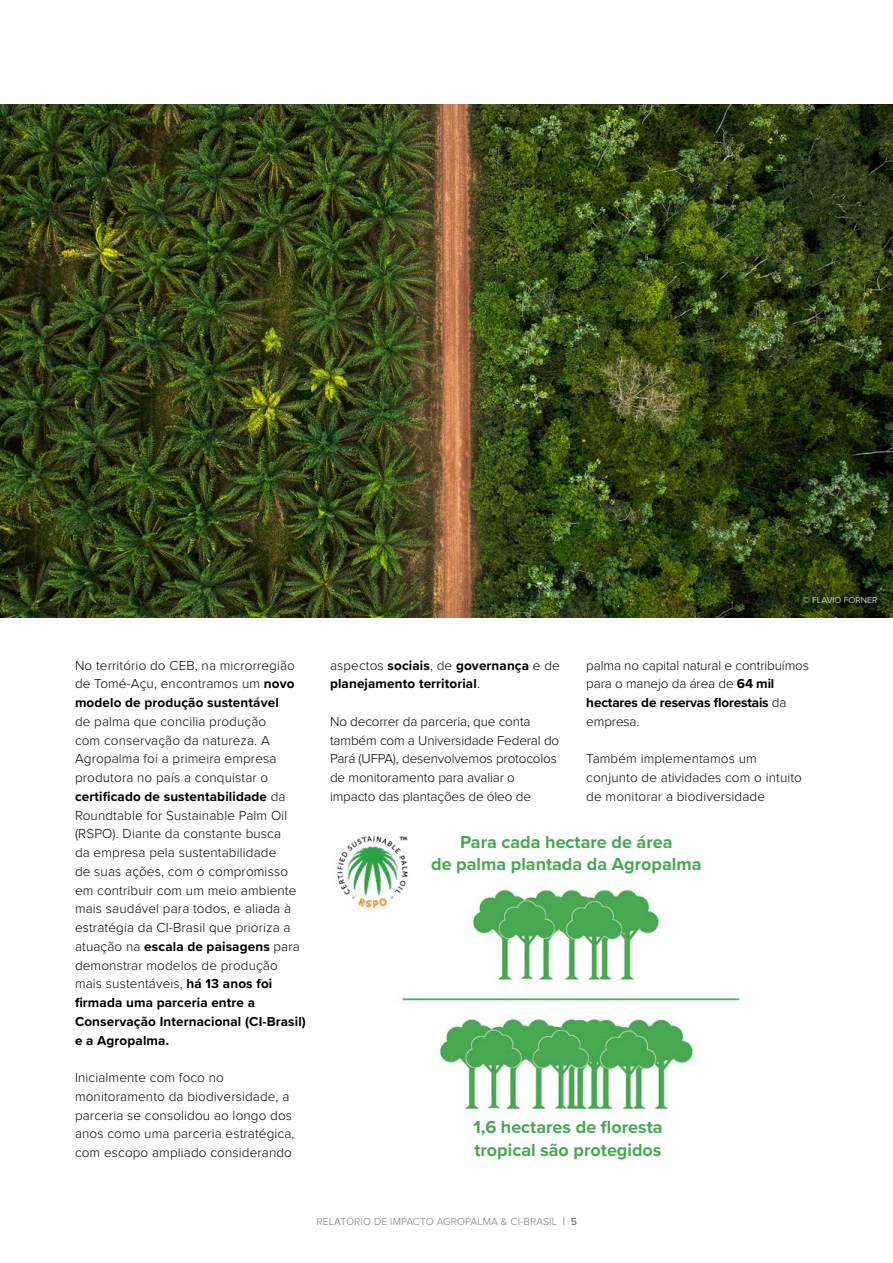
<style>
.page{position:relative;width:893px;height:1263px;background:#fff}
.page>*{position:absolute;margin:0;border:0;box-sizing:border-box;transform-origin:0 0}
.t1{font:700 18px/22.5px "Proxima Nova";color:#47a851;text-align:center}
.t2{font:300 13.5px/18.8px "Proxima Nova";letter-spacing:.01em;color:#000}
.t3{font:300 13.5px/18.8px "Proxima Nova";letter-spacing:-.01em;color:#000}
.t4{font:700 13.5px/18.8px "Proxima Nova";letter-spacing:.01em;color:#000}
.t5{font:300 10.5px "Proxima Nova";letter-spacing:.01em;color:#717b83}
.t6{font:300 9px "Proxima Nova";color:#fff}
.s1{font-weight:700}
.s2{font-weight:300}
.s3{font-weight:600}
</style>
<div class="page">
<img style="left:0;top:104px;width:893px;height:513px">
<img style="left:401px;top:889px;width:340px;height:225px">
<img style="left:337px;top:837px;width:76px;height:77px">
<p class="t6" style="left:803px;top:595px;width:76px">© FLAVIO FORNER</p>
<p class="t2" style="left:75px;top:656px;width:222px;text-align:justify">No território do CEB, na microrregião de Tomé-Açu, encontramos um <span class="s1">novo modelo de produção sustentável</span></p>
<p class="t2" style="left:75px;top:712px;width:232px">de palma que concilia produção<br>com conservação da natureza. A<br>Agropalma foi a primeira empresa produtora no país a conquistar o <span class="s1">certificado de sustentabilidade</span> da<br>Roundtable for Sustainable Palm Oil (RSPO). Diante da constante busca<br>da empresa pela sustentabilidade<br>de suas ações, com o compromisso em contribuir com um meio ambiente mais saudável para todos, e aliada à estratégia da CI-Brasil que prioriza a atuação na <span class="s1">escala de paisagens</span> para demonstrar modelos de produção mais sustentáveis, <span class="s1">há 13 anos foi firmada uma parceria entre a<br>Conservação Internacional (CI-Brasil) e a Agropalma.</span></p>
<p class="t2" style="left:75px;top:1068px;width:221px">Inicialmente com foco no monitoramento da biodiversidade, a parceria se consolidou ao longo dos anos como uma parceria estratégica, com escopo ampliado considerando</p>
<p class="t4" style="left:330px;top:655px;width:231px"><span class="s2">aspectos</span> sociais<span class="s2">, de</span> governança <span class="s2">e de </span>planejamento territorial<span class="s2">.</span></p>
<p class="t3" style="left:330px;top:712px;width:231px">No decorrer da parceria, que conta também com a Universidade Federal do Pará (UFPA), desenvolvemos protocolos de monitoramento para avaliar o impacto das plantações de óleo de</p>
<p class="t3" style="left:586px;top:656px;width:224px">palma no capital natural e contribuímos para o manejo da área de <span class="s1">64 mil hectares de reservas florestais</span> da empresa.</p>
<p class="t2" style="left:586px;top:750px;width:217px">Também implementamos um conjunto de atividades com o intuito de monitorar a biodiversidade</p>
<h1 class="t1" style="left:431px;top:830px;width:272px">Para cada hectare de área<br>de palma plantada da Agropalma</h1>
<h1 class="t1" style="left:473px;top:1116px;width:191px;text-align:left">1,6 hectares de floresta tropical são protegidos</h1>
<p class="t5" style="left:316px;top:1215px;width:262px">RELATÓRIO DE IMPACTO AGROPALMA &amp; CI-BRASIL <span class="s3">| 5</span></p>
</div>
